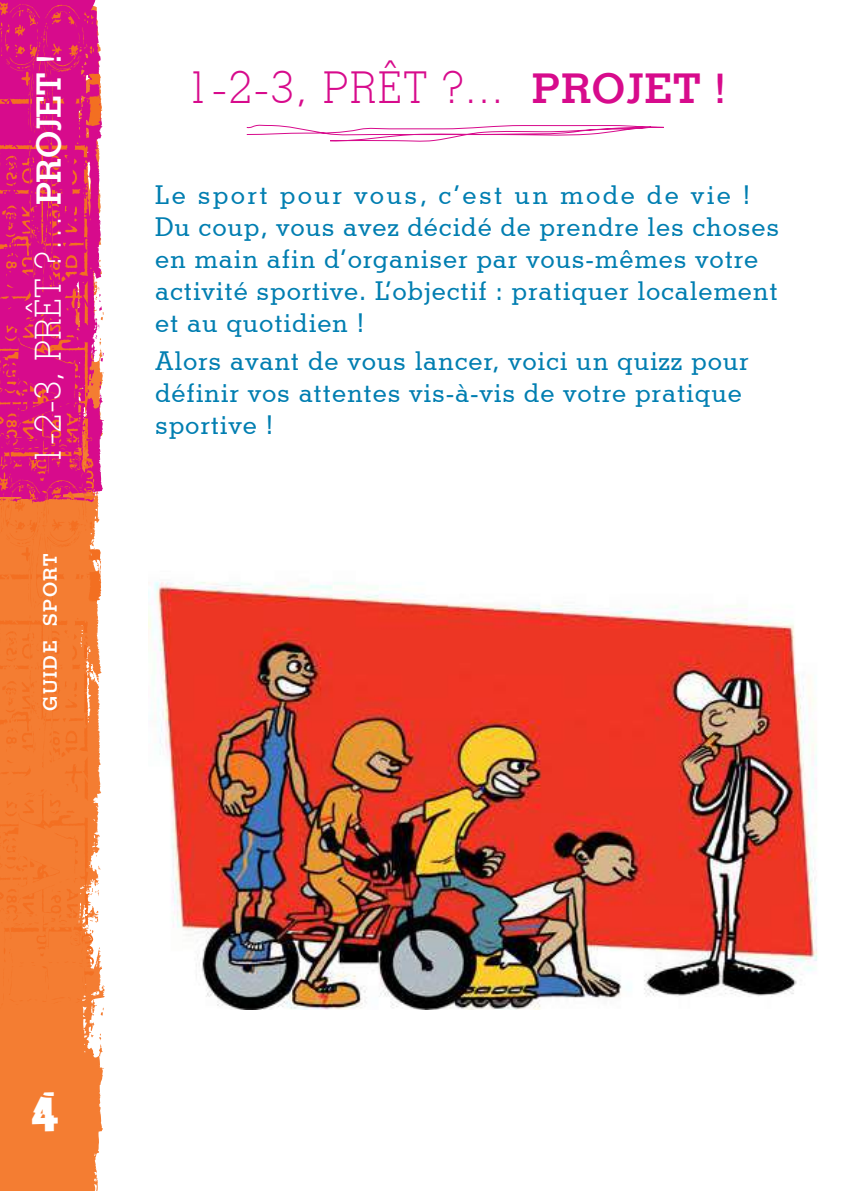
<style>
.page{position:relative;width:851px;height:1191px;background:#fff}
.page>*{position:absolute;margin:0;border:0;box-sizing:border-box;transform-origin:0 0}
.t1{font:300 44px "Stymie BT";color:#d70b8c}
.t2{font:300 36px "Stymie BT";color:#fff}
.t3{font:500 26px/32px "Stymie BT";letter-spacing:.03em;color:#007eb1}
.t4{font:700 20px "Stymie LT";letter-spacing:.08em;color:#fff}
.s1{font-family:"Stymie LT";font-weight:700}
</style>
<div class="page">
<div style="left:0;top:0;width:52px;height:1191px;background:#f47d32"></div>
<svg style="left:52px;top:582px;width:53px;height:609px;fill:#f47d32"></svg>
<svg style="left:101px;top:98px;width:3px;height:393px"></svg>
<svg style="left:0;top:0;width:101px;height:456px;fill:#d70b8c"></svg>
<svg style="left:0;top:456px;width:101px;height:555px"></svg>
<img style="left:149px;top:581px;width:669px;height:428px">
<svg style="left:246px;top:124px;width:418px;height:18px"></svg>
<svg style="left:52px;top:1091px;width:7px;height:40px"></svg>
<h2 class="t2" style="left:26px;top:465px;width:413px;rotate:-90deg">1-2-3, PRÊT ?… <span class="s1">PROJET !</span></h2>
<h1 class="t1" style="left:186px;top:61px;width:541px">1-2-3, PRÊT ?... <span class="s1">PROJET !</span></h1>
<p class="t3" style="left:155px;top:179px;width:625px">Le sport pour vous, c’est un mode de vie !<br>Du coup, vous avez décidé de prendre les choses en main afin d’organiser par vous-mêmes votre activité sportive. L’objectif : pratiquer localement et au quotidien !</p>
<p class="t3" style="left:155px;top:344px;width:595px">Alors avant de vous lancer, voici un quizz pour définir vos attentes vis-à-vis de votre pratique sportive !</p>
<p class="t4" style="left:39px;top:710px;width:159px;rotate:-90deg">GUIDE SPORT</p>
</div>
